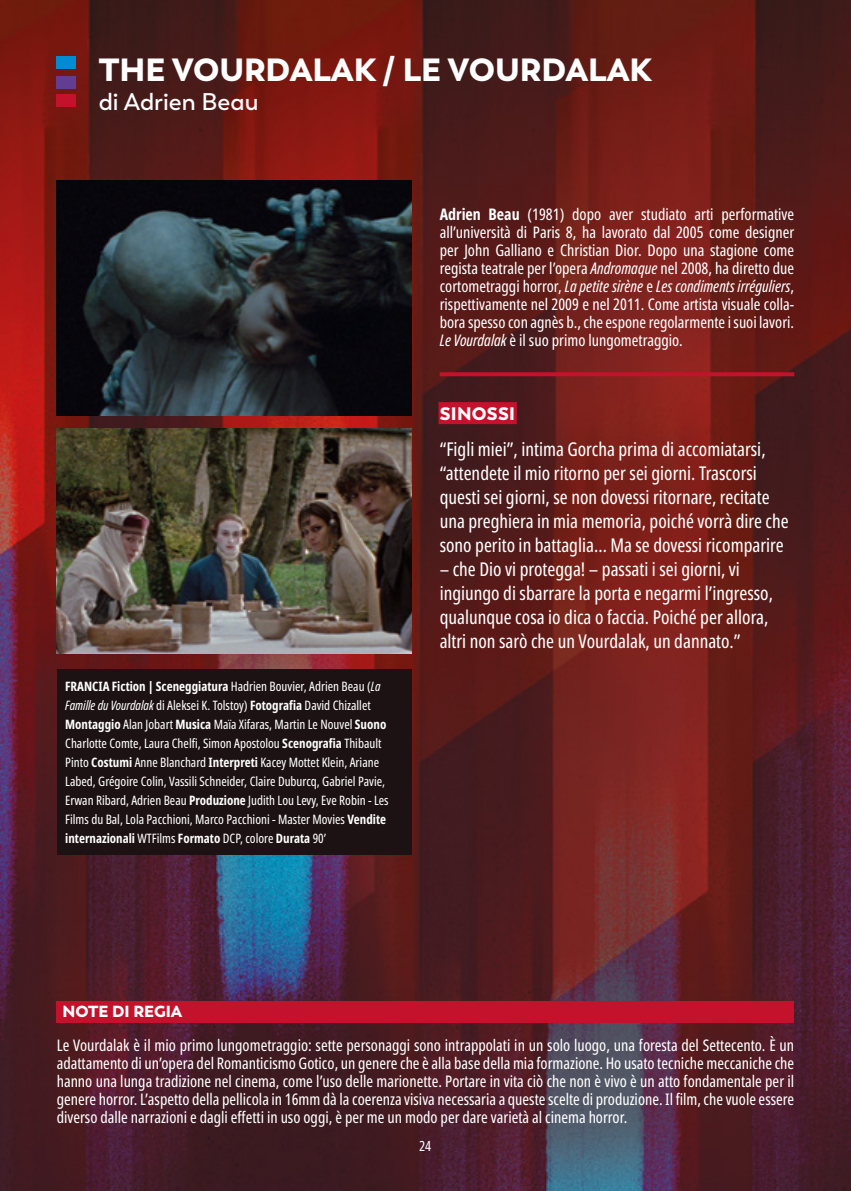
<style>
.page{position:relative;width:851px;height:1191px;background:#fff}
.page>*{position:absolute;margin:0;border:0;box-sizing:border-box;transform-origin:0 0}
.Titolo_film{font:900 32px "Trenda";color:#fff}
.Regista{font:600 24px "Trenda";color:#fff}
.Sinossi_film{font:extra-condensed 19px/24px "Noto Sans";color:#fff}
.SINOSSI{font:900 18px "Trenda";letter-spacing:.015em;color:#fff}
.Info_film{font:extra-condensed 16px/18px "Noto Sans";color:#fff;text-align:justify}
.NOTE_DI_REGIA{font:900 16px "Trenda";color:#fff}
.t1{font:extra-condensed 14px "Noto Sans";color:#fff}
.Dati_tecnici_film{font:extra-condensed 13px/19px "Noto Sans";color:#fff}
.s1{font-weight:700}
.s2{font-style:italic}
</style>
<div class="page">
<img style="left:0;top:0;width:850px;height:1191px">
<img style="left:57px;top:428px;width:354px;height:225px">
<img style="left:57px;top:180px;width:354px;height:235px">
<div style="left:57px;top:1001px;width:737px;height:21px;background:#c5122c"></div>
<svg style="left:439px;top:372px;width:355px;height:4px"></svg>
<div style="left:438px;top:402px;width:78px;height:22px;background:#c5122c"></div>
<div style="left:57px;top:669px;width:354px;height:185px;background:#1c1113"></div>
<div style="left:57px;top:57px;width:19px;height:12px;background:#008bd2"></div>
<div style="left:57px;top:76px;width:19px;height:12px;background:#623d91"></div>
<div style="left:57px;top:95px;width:19px;height:12px;background:#c5122c"></div>
<p class="Titolo_film" style="left:99px;top:49px;width:554px">THE VOURDALAK / LE VOURDALAK</p>
<p class="Regista" style="left:99px;top:87px;width:161px">di Adrien Beau</p>
<p class="Info_film" style="left:439px;top:205px;width:356px"><span class="s1">Adrien Beau</span> (1981) dopo aver studiato arti performative all’università di Paris 8, ha lavorato dal 2005 come designer per John Galliano e Christian Dior. Dopo una stagione come regista teatrale per l’opera <span class="s2">Andromaque</span> nel 2008, ha diretto due cortometraggi horror, <span class="s2">La petite sirène</span> e <span class="s2">Les condiments irréguliers</span>, rispettivamente nel 2009 e nel 2011. Come artista visuale colla&shy;bora spesso con agnès b., che espone regolarmente i suoi lavori.<br><span class="s2">Le Vourdalak</span> è il suo primo lungometraggio.</p>
<p class="Dati_tecnici_film" style="left:65px;top:677px;width:325px"><span class="s1">FRANCIA Fiction | Sceneggiatura</span> Hadrien Bouvier, Adrien Beau (<span class="s2">La Famille du Vourdalak</span> di Aleksei K. Tolstoy) <span class="s1">Fotografia</span> David Chizallet <span class="s1">Montaggio</span> Alan Jobart <span class="s1">Musica</span> Maïa Xifaras, Martin Le Nouvel <span class="s1">Suono </span>Charlotte Comte, Laura Chelfi, Simon Apostolou <span class="s1">Scenografia</span> Thibault Pinto <span class="s1">Costumi</span> Anne Blanchard <span class="s1">Interpreti</span> Kacey Mottet Klein, Ariane Labed, Grégoire Colin, Vassili Schneider, Claire Duburcq, Gabriel Pavie, Erwan Ribard, Adrien Beau <span class="s1">Produzione</span> Judith Lou Levy, Eve Robin - Les Films du Bal, Lola Pacchioni, Marco Pacchioni - Master Movies <span class="s1">Vendite internazionali</span> WTFilms <span class="s1">Formato</span> DCP, colore <span class="s1">Durata</span> 90’</p>
<p class="SINOSSI" style="left:439px;top:402px;width:77px">SINOSSI</p>
<p class="Sinossi_film" style="left:439px;top:437px;width:350px">“Figli miei”, intima Gorcha prima di accomiatarsi, “attendete il mio ritorno per sei giorni. Trascorsi questi sei giorni, se non dovessi ritornare, recitate una preghiera in mia memoria, poiché vorrà dire che sono perito in battaglia… Ma se dovessi ricomparire</p>
<p class="Sinossi_film" style="left:439px;top:557px;width:335px">– che Dio vi protegga! – passati i sei giorni, vi ingiungo di sbarrare la porta e negarmi l’ingresso, qualunque cosa io dica o faccia. Poiché per allora, altri non sarò che un Vourdalak, un dannato.”</p>
<p class="NOTE_DI_REGIA" style="left:62px;top:1001px;width:121px">NOTE DI REGIA</p>
<p class="Info_film" style="left:57px;top:1036px;width:739px">Le Vourdalak è il mio primo lungometraggio: sette personaggi sono intrappolati in un solo luogo, una foresta del Settecento. È un adattamento di un’opera del Romanticismo Gotico, un genere che è alla base della mia formazione. Ho usato tecniche meccaniche che hanno una lunga tradizione nel cinema, come l’uso delle marionette. Portare in vita ciò che non è vivo è un atto fondamentale per il genere horror. L’aspetto della pellicola in 16mm dà la coerenza visiva necessaria a queste scelte di produzione. Il film, che vuole essere diverso dalle narrazioni e dagli effetti in uso oggi, è per me un modo per dare varietà al cinema horror.</p>
<p class="t1" style="left:419px;top:1136px;width:13px">24</p>
</div>
